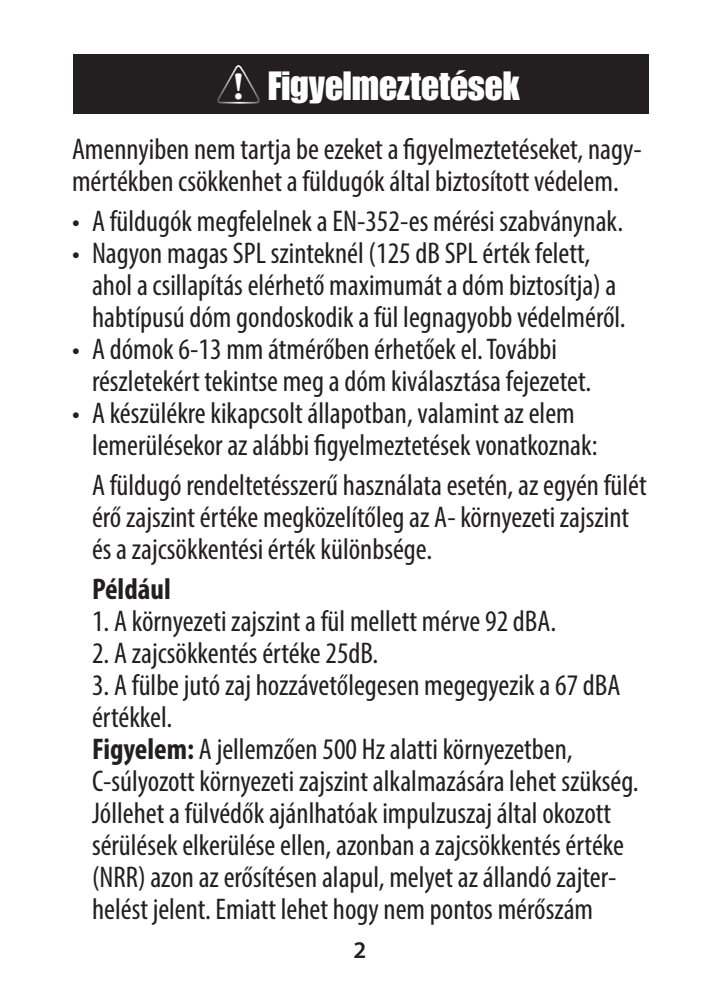
<style>
.page{position:relative;width:720px;height:1008px;background:#fff}
.page>*{position:absolute;margin:0;border:0;box-sizing:border-box;transform-origin:0 0}
.t1{font:40px "Impact";color:#fff}
.t2{font:700 39.6px "Adobe Garamond Pro";color:#fff}
.bullet_copy{font:condensed 30px/32px "Myriad Pro";color:#231f20}
.bullet_copy-2{font:700 condensed 30px "Myriad Pro";color:#231f20}
.t3{font:600 24px "Myriad Pro";color:#231f20}
.s1{font-weight:700}
</style>
<div class="page">
<div style="left:73px;top:54px;width:576px;height:60px;background:#231f20"></div>
<svg style="left:217px;top:65px;width:43px;height:39px"></svg>
<p class="t2" style="left:233px;top:64px;width:12px">!</p>
<p class="t1" style="left:268px;top:63px;width:253px">Figyelmeztetések</p>
<p class="bullet_copy" style="left:72px;top:132px;width:571px">Amennyiben nem tartja be ezeket a figyelmeztetéseket, nagy&shy;mértékben csökkenhet a füldugók által biztosított védelem.</p>
<p class="bullet_copy" style="left:72px;top:204px;width:553px">• A füldugók megfelelnek a EN-352-es mérési szabványnak.</p>
<p class="bullet_copy" style="left:92px;top:236px;width:535px;text-indent:-20px">• Nagyon magas SPL szinteknél (125 dB SPL érték felett, ahol a csillapítás elérhető maximumát a dóm biztosítja) a habtípusú dóm gondoskodik a fül legnagyobb védelméről.</p>
<p class="bullet_copy" style="left:92px;top:332px;width:501px;text-indent:-20px">• A dómok 6-13 mm átmérőben érhetőek el. További részletekért tekintse meg a dóm kiválasztása fejezetet.</p>
<p class="bullet_copy" style="left:92px;top:396px;width:507px;text-indent:-20px">• A készülékre kikapcsolt állapotban, valamint az elem lemerülésekor az alábbi figyelmeztetések vonatkoznak:</p>
<p class="bullet_copy" style="left:92px;top:468px;width:556px">A füldugó rendeltetésszerű használata esetén, az egyén fülét érő zajszint értéke megközelítőleg az A- környezeti zajszint és a zajcsökkentési érték különbsége.</p>
<p class="bullet_copy-2" style="left:92px;top:570px;width:80px">Például</p>
<p class="bullet_copy" style="left:92px;top:604px;width:466px">1. A környezeti zajszint a fül mellett mérve 92 dBA.</p>
<p class="bullet_copy" style="left:92px;top:636px;width:288px">2. A zajcsökkentés értéke 25dB.</p>
<p class="bullet_copy" style="left:92px;top:668px;width:530px">3. A fülbe jutó zaj hozzávetőlegesen megegyezik a 67 dBA értékkel.</p>
<p class="bullet_copy" style="left:92px;top:732px;width:548px"><span class="s1">Figyelem:</span> A jellemzően 500 Hz alatti környezetben,<br>C-súlyozott környezeti zajszint alkalmazására lehet szükség.</p>
<p class="bullet_copy" style="left:92px;top:796px;width:534px">Jóllehet a fülvédők ajánlhatóak impulzuszaj által okozott sérülések elkerülése ellen, azonban a zajcsökkentés értéke (NRR) azon az erősítésen alapul, melyet az állandó zajter-</p>
<p class="bullet_copy" style="left:92px;top:892px;width:503px">helést jelent. Emiatt lehet hogy nem pontos mérőszám</p>
<p class="t3" style="left:354px;top:934px;width:14px">2</p>
</div>
